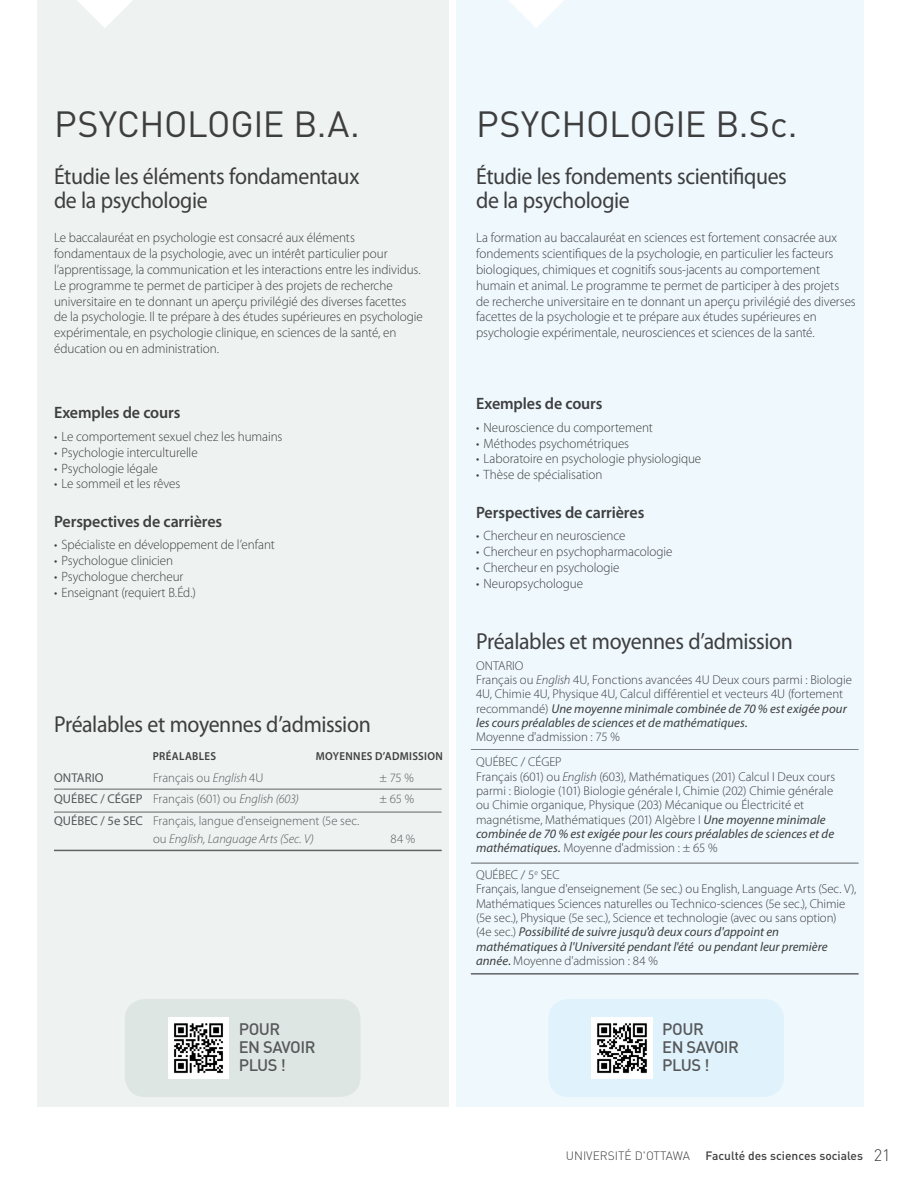
<style>
.page{position:relative;width:918px;height:1188px;background:#fff}
.page>*{position:absolute;margin:0;border:0;box-sizing:border-box;transform-origin:0 0}
.t1{font:36px "DIN";letter-spacing:-.01em;color:#3e3e3f}
.t2{font:23.1px/24px "Myriad Pro";letter-spacing:-.015em;color:#3e3e3f;scale:.94 1}
.t3{font:600 16.5px "Myriad Pro";letter-spacing:-.005em;color:#3e3e3f}
.t4{font:500 16.5px/18px "DIN";letter-spacing:-.03em;color:#57585a}
.t5{font:300 13.5px/15.8px "Myriad Pro";letter-spacing:-.005em;color:#3e3e3f}
.t6{font:300 12.9px/14.4px "Myriad Pro";letter-spacing:-.005em;color:#3e3e3f}
.t7{font:300 12.75px/18px "Myriad Pro";color:#57585a}
.t8{font:12.75px "Myriad Pro";color:#57585a}
.t9{font:500 12px "DIN";color:#3e3e3f}
.t10{font:300 12px "DIN";color:#3e3e3f}
.t11{font:600 11.55px "Myriad Pro";letter-spacing:.03em;color:#3e3e3f;scale:.94 1}
.s1{font-style:italic}
.s2{font-weight:400;font-style:italic}
.s3{font-weight:400}
.s4{font-weight:300;font-size:16.5px}
</style>
<div class="page">
<div style="left:456px;top:0;width:408px;height:1107px;background:#eef8fd"></div>
<div style="left:37px;top:0;width:411px;height:1107px;background:#eef2f1"></div>
<svg style="left:77px;top:0;width:55px;height:28px"></svg>
<svg style="left:509px;top:0;width:55px;height:28px"></svg>
<div style="left:125px;top:999px;width:236px;height:98px;background:#dee6e4;border-radius:20px"></div>
<div style="left:548px;top:999px;width:236px;height:98px;background:#e0f3fc;border-radius:20px"></div>
<hr style="left:471px;top:973px;width:388px;height:2px;background:#3e3e3f">
<hr style="left:54px;top:789px;width:388px;height:1px;background:#3e3e3f">
<hr style="left:54px;top:812px;width:388px;height:1px;background:#3e3e3f">
<hr style="left:54px;top:850px;width:388px;height:1px;background:#3e3e3f">
<hr style="left:471px;top:750px;width:388px;height:1px;background:#3e3e3f">
<hr style="left:471px;top:863px;width:388px;height:1px;background:#3e3e3f">
<img style="left:168px;top:1018px;width:61px;height:60px">
<img style="left:592px;top:1018px;width:60px;height:60px">
<h3 class="t1" style="left:54px;top:102px;width:307px">PSyCHOLOGiE B.A.</h3>
<h3 class="t2" style="left:54px;top:164px;width:326px">Étudie les éléments fondamentaux de la psychologie</h3>
<p class="t5" style="left:54px;top:230px;width:370px">Le baccalauréat en psychologie est consacré aux éléments fondamentaux de la psychologie, avec un intérêt particulier pour l’apprentissage, la communication et les interactions entre les individus.<br>Le programme te permet de participer à des projets de recherche universitaire en te donnant un aperçu privilégié des diverses facettes de la psychologie. Il te prépare à des études supérieures en psychologie expérimentale, en psychologie clinique, en sciences de la santé, en éducation ou en administration.</p>
<p class="t3" style="left:54px;top:402px;width:128px">Exemples de cours</p>
<p class="t5" style="left:54px;top:429px;width:230px">• Le comportement sexuel chez les humains</p>
<p class="t5" style="left:54px;top:444px;width:145px">• Psychologie interculturelle</p>
<p class="t5" style="left:54px;top:460px;width:105px">• Psychologie légale</p>
<p class="t5" style="left:54px;top:476px;width:128px">• Le sommeil et les rêves</p>
<p class="t3" style="left:54px;top:511px;width:170px">Perspectives de carrières</p>
<p class="t5" style="left:54px;top:537px;width:222px">• Spécialiste en développement de l’enfant</p>
<p class="t5" style="left:54px;top:553px;width:121px">• Psychologue clinicien</p>
<p class="t5" style="left:54px;top:569px;width:131px">• Psychologue chercheur</p>
<p class="t5" style="left:54px;top:584px;width:143px">• Enseignant (requiert B.Éd.)</p>
<p class="t2" style="left:54px;top:712px;width:339px">Préalables et moyennes d’admission</p>
<p class="t11" style="left:153px;top:749px;width:69px">PRÉALABLES</p>
<p class="t11" style="left:316px;top:749px;width:137px">MOYENNES D’ADMISSION</p>
<p class="t8" style="left:54px;top:769px;width:51px">ONTARIO</p>
<p class="t7" style="left:153px;top:768px;width:112px">Français ou <span class="s1">English</span> 4U</p>
<p class="t7" style="left:380px;top:768px;width:36px">± 75 %</p>
<p class="t8" style="left:54px;top:791px;width:90px">QUÉBEC / CÉGEP</p>
<p class="t7" style="left:153px;top:790px;width:147px">Français (601) ou <span class="s1">English (603)</span></p>
<p class="t7" style="left:380px;top:790px;width:36px">± 65 %</p>
<p class="t8" style="left:54px;top:813px;width:90px">QUÉBEC / 5e SEC</p>
<p class="t7" style="left:153px;top:811px;width:208px">Français, langue d'enseignement (5e sec. ou <span class="s1">English, Language Arts (Sec. V)</span></p>
<p class="t7" style="left:391px;top:829px;width:26px">84 %</p>
<p class="t4" style="left:239px;top:1019px;width:78px">POUR<br>EN SAVOIR<br>PLUS !</p>
<h3 class="t1" style="left:476px;top:102px;width:323px">PSyCHOLOGiE B.Sc.</h3>
<h3 class="t2" style="left:476px;top:164px;width:332px">Étudie les fondements scientifiques de la psychologie</h3>
<p class="t5" style="left:476px;top:230px;width:381px">La formation au baccalauréat en sciences est fortement consacrée aux fondements scientifiques de la psychologie, en particulier les facteurs biologiques, chimiques et cognitifs sous-jacents au comportement humain et animal. Le programme te permet de participer à des projets de recherche universitaire en te donnant un aperçu privilégié des diverses facettes de la psychologie et te prépare aux études supérieures en psychologie expérimentale, neurosciences et sciences de la santé.</p>
<p class="t3" style="left:476px;top:393px;width:128px">Exemples de cours</p>
<p class="t5" style="left:476px;top:419px;width:178px">• Neuroscience du comportement</p>
<p class="t5" style="left:476px;top:435px;width:155px">• Méthodes psychométriques</p>
<p class="t5" style="left:476px;top:451px;width:227px">• Laboratoire en psychologie physiologique</p>
<p class="t5" style="left:476px;top:467px;width:128px">• Thèse de spécialisation</p>
<p class="t3" style="left:476px;top:502px;width:170px">Perspectives de carrières</p>
<p class="t5" style="left:476px;top:528px;width:151px">• Chercheur en neuroscience</p>
<p class="t5" style="left:476px;top:544px;width:198px">• Chercheur en psychopharmacologie</p>
<p class="t5" style="left:476px;top:559px;width:145px">• Chercheur en psychologie</p>
<p class="t5" style="left:476px;top:575px;width:109px">• Neuropsychologue</p>
<p class="t2" style="left:476px;top:629px;width:339px">Préalables et moyennes d’admission</p>
<p class="t6" style="left:476px;top:658px;width:49px">ONTARIO</p>
<p class="t6" style="left:476px;top:672px;width:377px">Français ou <span class="s1">English</span> 4U, Fonctions avancées 4U Deux cours parmi : Biologie 4U, Chimie 4U, Physique 4U, Calcul différentiel et vecteurs 4U (fortement recommandé) <span class="s2">Une moyenne minimale combinée de 70 % est exigée pour les cours préalables de sciences et de mathématiques.</span></p>
<p class="t6" style="left:476px;top:730px;width:145px">Moyenne d'admission : 75 %</p>
<p class="t6" style="left:476px;top:755px;width:87px">QUÉBEC / CÉGEP</p>
<p class="t6" style="left:476px;top:769px;width:361px">Français (601) ou <span class="s1">English</span> (603), Mathématiques (201) Calcul I Deux cours parmi : Biologie (101) Biologie générale I, Chimie (202) Chimie générale ou Chimie organique, Physique (203) Mécanique ou Électricité et magnétisme, Mathématiques (201) Algèbre I <span class="s2">Une moyenne minimale combinée de 70 % est exigée pour les cours préalables de sciences et de mathématiques.</span> Moyenne d'admission : ± 65 %</p>
<p class="t6" style="left:476px;top:868px;width:85px">QUÉBEC / 5<sup>e</sup> SEC</p>
<p class="t6" style="left:476px;top:882px;width:382px">Français, langue d'enseignement (5e sec.) ou English, Language Arts (Sec. V), Mathématiques Sciences naturelles ou Technico-sciences (5e sec.), Chimie (5e sec.), Physique (5e sec.), Science et technologie (avec ou sans option)<br>(4e sec.) <span class="s2">Possibilité de suivre jusqu'à deux cours d'appoint en mathématiques à l'Université pendant l'été ou pendant leur première année</span><span class="s3">.</span> Moyenne d'admission : 84 %</p>
<p class="t4" style="left:662px;top:1019px;width:78px">POUR<br>EN SAVOIR<br>PLUS !</p>
<p class="t10" style="left:566px;top:1148px;width:126px">UNIVERSITÉ D'OTTAWA</p>
<p class="t9" style="left:705px;top:1148px;width:187px">FACULTÉ DES SCIENCES SOCIALES <span class="s4">21</span></p>
</div>
